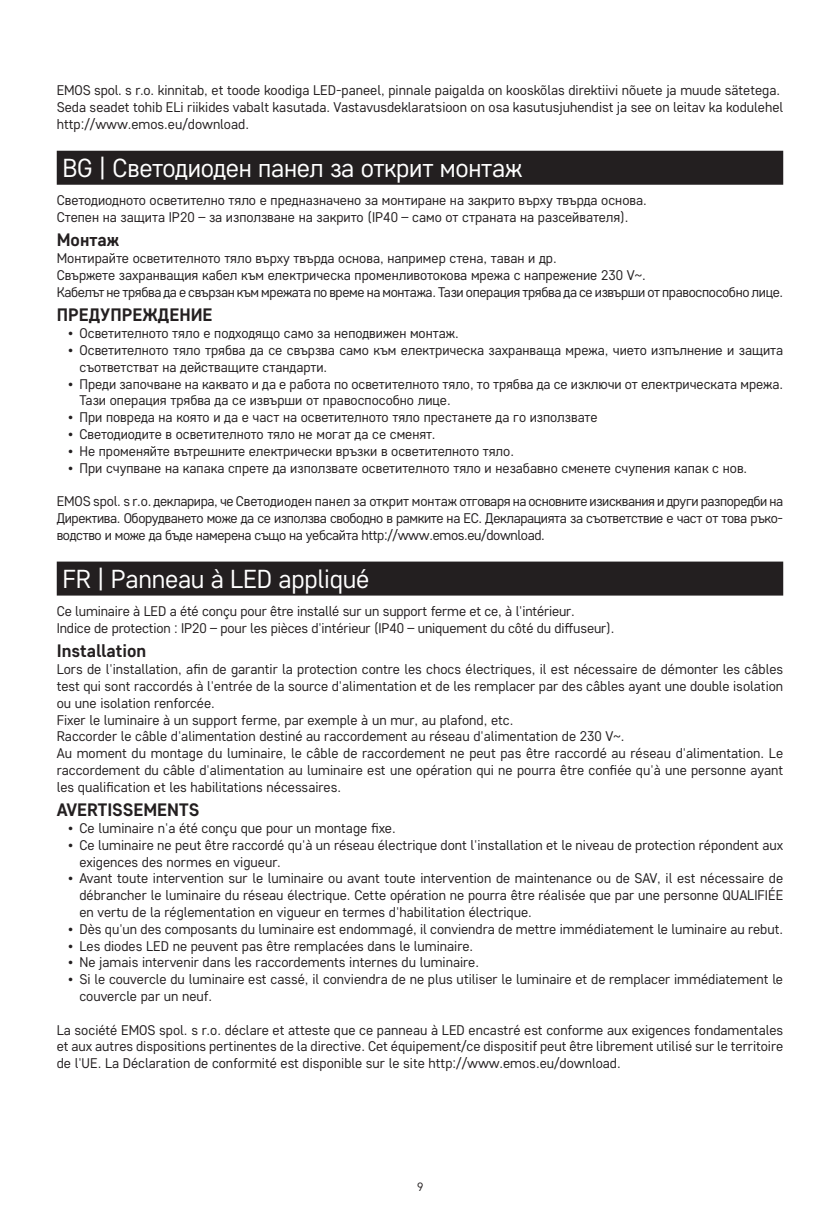
<style>
.page{position:relative;width:840px;height:1219px;background:#fff}
.page>*{position:absolute;margin:0;border:0;box-sizing:border-box;transform-origin:0 0}
.t1{font:26px "Core Sans D35";letter-spacing:-.01em;color:#fff}
.t2{font:700 18px "Core Sans D55";color:#231f20}
.t3{font:14px/16.8px "Core Sans D35";color:#231f20}
.t4{font:12px "Core Sans D35";color:#231f20}
</style>
<div class="page">
<div style="left:57px;top:151px;width:725px;height:34px;background:#231f20"></div>
<div style="left:57px;top:562px;width:725px;height:34px;background:#231f20"></div>
<p class="t3" style="left:57px;top:82px;width:727px">EMOS spol. s r.o. kinnitab, et toode koodiga LED-paneel, pinnale paigalda on kooskõlas direktiivi nõuete ja muude sätetega.<br>Seda seadet tohib ELi riikides vabalt kasutada. Vastavusdeklaratsioon on osa kasutusjuhendist ja see on leitav ka kodulehel http://www.emos.eu/download.</p>
<h1 class="t1" style="left:62px;top:151px;width:461px">BG | Светодиоден панел за открит монтаж</h1>
<p class="t3" style="left:57px;top:191px;width:591px">Светодиодното осветително тяло е предназначено за монтиране на закрито върху твърда основа.<br>Степен на защита IP20 – за използване на закрито (IP40 – само от страната на разсейвателя).</p>
<p class="t2" style="left:57px;top:228px;width:64px">Монтаж</p>
<p class="t3" style="left:57px;top:249px;width:727px">Монтирайте осветителното тяло върху твърда основа, например стена, таван и др.<br>Свържете захранващия кабел към електрическа променливотокова мрежа с напрежение 230 V~.<br>Кабелът не трябва да е свързан към мрежата по време на монтажа. Тази операция трябва да се извърши от правоспособно лице.</p>
<p class="t2" style="left:57px;top:303px;width:157px">ПРЕДУПРЕЖДЕНИЕ</p>
<p class="t3" style="left:68px;top:324px;width:392px">• Осветителното тяло е подходящо само за неподвижен монтаж.</p>
<p class="t3" style="left:79px;top:341px;width:705px;text-indent:-11px">• Осветителното тяло трябва да се свързва само към електрическа захранваща мрежа, чието изпълнение и защита съответстват на действащите стандарти.</p>
<p class="t3" style="left:79px;top:375px;width:705px;text-indent:-11px">• Преди започване на каквато и да е работа по осветителното тяло, то трябва да се изключи от електрическата мрежа.<br>Тази операция трябва да се извърши от правоспособно лице.</p>
<p class="t3" style="left:68px;top:408px;width:530px">• При повреда на която и да е част на осветителното тяло престанете да го използвате</p>
<p class="t3" style="left:68px;top:425px;width:369px">• Светодиодите в осветителното тяло не могат да се сменят.</p>
<p class="t3" style="left:68px;top:442px;width:447px">• Не променяйте вътрешните електрически връзки в осветителното тяло.</p>
<p class="t3" style="left:68px;top:459px;width:680px">• При счупване на капака спрете да използвате осветителното тяло и незабавно сменете счупения капак с нов.</p>
<p class="t3" style="left:57px;top:492px;width:727px;text-align:justify">EMOS spol. s r.o. декларира, че Светодиоден панел за открит монтаж отговаря на основните изисквания и други разпоредби на Директива. Оборудването може да се използва свободно в рамките на ЕС. Декларацията за съответствие е част от това ръко&shy;водство и може да бъде намерена също на уебсайта http://www.emos.eu/download.</p>
<h1 class="t1" style="left:62px;top:562px;width:308px">FR | Panneau à LED appliqué</h1>
<p class="t3" style="left:57px;top:602px;width:558px">Ce luminaire à LED a été conçu pour être installé sur un support ferme et ce, à l'intérieur.<br>Indice de protection : IP20 – pour les pièces d'intérieur (IP40 – uniquement du côté du diffuseur).</p>
<p class="t2" style="left:57px;top:639px;width:91px">Installation</p>
<p class="t3" style="left:57px;top:660px;width:727px">Lors de l'installation, afin de garantir la protection contre les chocs électriques, il est nécessaire de démonter les câbles test qui sont raccordés à l'entrée de la source d'alimentation et de les remplacer par des câbles ayant une double isolation ou une isolation renforcée.<br>Fixer le luminaire à un support ferme, par exemple à un mur, au plafond, etc.<br>Raccorder le câble d'alimentation destiné au raccordement au réseau d'alimentation de 230 V~.<br>Au moment du montage du luminaire, le câble de raccordement ne peut pas être raccordé au réseau d'alimentation. Le raccordement du câble d'alimentation au luminaire est une opération qui ne pourra être confiée qu'à une personne ayant les qualification et les habilitations nécessaires.</p>
<p class="t2" style="left:57px;top:798px;width:144px">AVERTISSEMENTS</p>
<p class="t3" style="left:68px;top:819px;width:329px">• Ce luminaire n'a été conçu que pour un montage fixe.</p>
<p class="t3" style="left:79px;top:836px;width:705px;text-indent:-11px">• Ce luminaire ne peut être raccordé qu'à un réseau électrique dont l'installation et le niveau de protection répondent aux exigences des normes en vigueur.</p>
<p class="t3" style="left:79px;top:870px;width:704px;text-align:justify;text-indent:-11px">• Avant toute intervention sur le luminaire ou avant toute intervention de maintenance ou de SAV, il est nécessaire de débrancher le luminaire du réseau électrique. Cette opération ne pourra être réalisée que par une personne QUALIFIÉE en vertu de la réglementation en vigueur en termes d'habilitation électrique.</p>
<p class="t3" style="left:68px;top:920px;width:716px">• Dès qu'un des composants du luminaire est endommagé, il conviendra de mettre immédiatement le luminaire au rebut.</p>
<p class="t3" style="left:68px;top:937px;width:406px">• Les diodes LED ne peuvent pas être remplacées dans le luminaire.</p>
<p class="t3" style="left:68px;top:954px;width:412px">• Ne jamais intervenir dans les raccordements internes du luminaire.</p>
<p class="t3" style="left:79px;top:970px;width:704px;text-indent:-11px">• Si le couvercle du luminaire est cassé, il conviendra de ne plus utiliser le luminaire et de remplacer immédiatement le couvercle par un neuf.</p>
<p class="t3" style="left:57px;top:1021px;width:727px;text-align:justify">La société EMOS spol. s r.o. déclare et atteste que ce panneau à LED encastré est conforme aux exigences fondamentales et aux autres dispositions pertinentes de la directive. Cet équipement/ce dispositif peut être librement utilisé sur le territoire de l'UE. La Déclaration de conformité est disponible sur le site http://www.emos.eu/download.</p>
<p class="t4" style="left:417px;top:1179px;width:8px">9</p>
</div>
